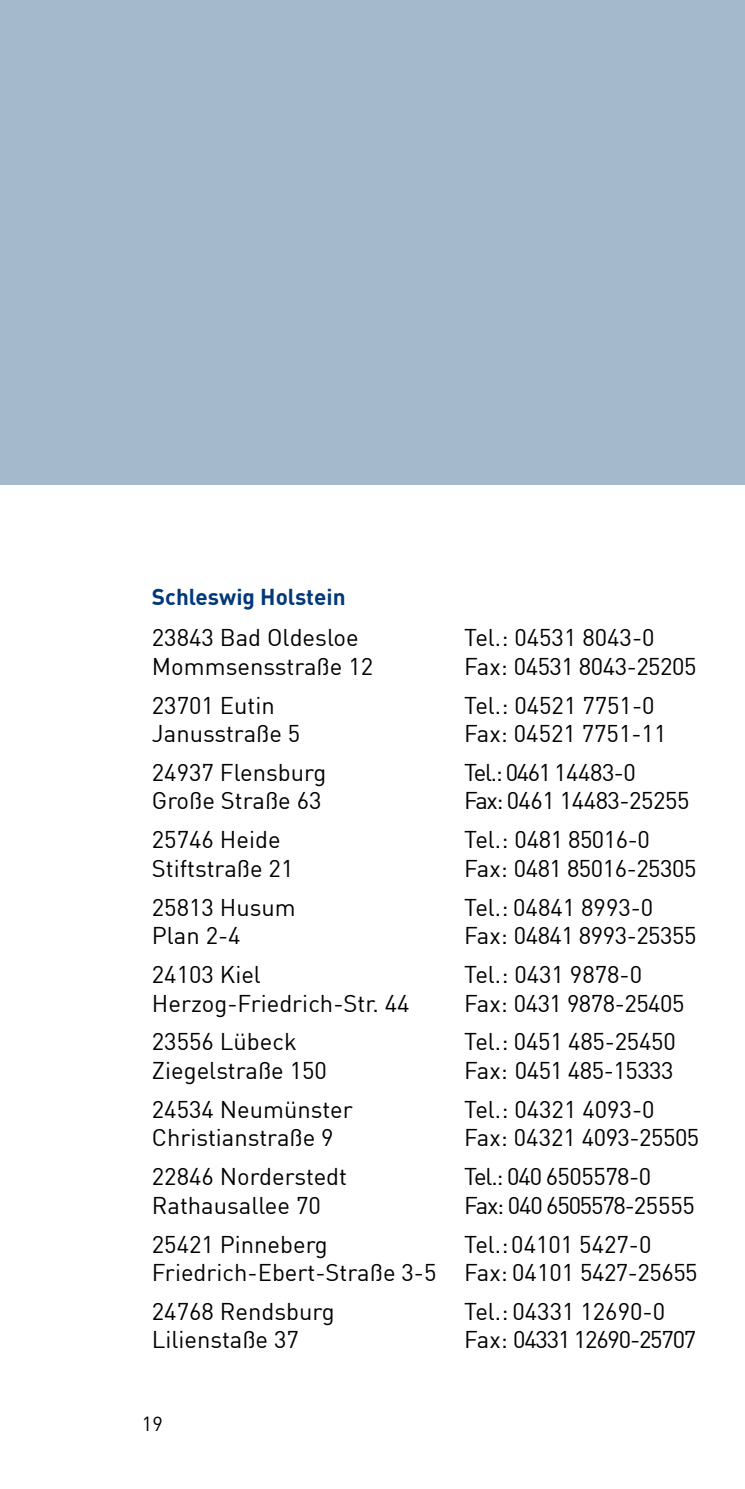
<style>
.page{position:relative;width:745px;height:1489px;background:#fff}
.page>*{position:absolute;margin:0;border:0;box-sizing:border-box;transform-origin:0 0}
.t1{font:23.75px/28.5px "DIN";color:#000}
.t2{font:23.75px/28.5px "DIN";letter-spacing:-.02em;color:#000}
.t3{font:23.75px/28.5px "DIN";letter-spacing:-.05em;color:#000}
.t4{font:700 22.5px "DIN";color:#003878}
.t5{font:20px "DIN";color:#000}
</style>
<div class="page">
<div style="left:0;top:0;width:744px;height:485px;background:#a5b9cd"></div>
<p class="t4" style="left:152px;top:582px;width:195px">Schleswig Holstein</p>
<p class="t1" style="left:152px;top:623px;width:223px">23843 Bad Oldesloe<br>Mommsensstraße 12</p>
<p class="t2" style="left:464px;top:623px;width:234px">Tel.: 04531 8043-0<br>Fax: 04531 8043-25205</p>
<p class="t1" style="left:152px;top:690px;width:150px">23701 Eutin<br>Janusstraße 5</p>
<p class="t1" style="left:464px;top:690px;width:204px">Tel.: 04521 7751-0<br>Fax: 04521 7751-11</p>
<p class="t1" style="left:152px;top:757px;width:176px">24937 Flensburg<br>Große Straße 63</p>
<p class="t2" style="left:464px;top:757px;width:227px">Tel.: 0461 14483-0<br>Fax: 0461 14483-25255</p>
<p class="t1" style="left:152px;top:825px;width:143px">25746 Heide<br>Stiftstraße 21</p>
<p class="t2" style="left:464px;top:825px;width:234px">Tel.: 0481 85016-0<br>Fax: 0481 85016-25305</p>
<p class="t1" style="left:152px;top:892px;width:145px">25813 Husum<br>Plan 2-4</p>
<p class="t2" style="left:464px;top:892px;width:234px">Tel.: 04841 8993-0<br>Fax: 04841 8993-25355</p>
<p class="t1" style="left:152px;top:959px;width:259px">24103 Kiel<br>Herzog-Friedrich-Str. 44</p>
<p class="t2" style="left:464px;top:959px;width:222px">Tel.: 0431 9878-0<br>Fax: 0431 9878-25405</p>
<p class="t1" style="left:152px;top:1027px;width:176px">23556 Lübeck<br>Ziegelstraße 150</p>
<p class="t1" style="left:464px;top:1027px;width:213px">Tel.: 0451 485-25450<br>Fax: 0451 485-15333</p>
<p class="t1" style="left:152px;top:1094px;width:202px">24534 Neumünster<br>Christianstraße 9</p>
<p class="t1" style="left:464px;top:1094px;width:237px">Tel.: 04321 4093-0<br>Fax: 04321 4093-25505</p>
<p class="t1" style="left:152px;top:1161px;width:197px">22846 Norderstedt<br>Rathausallee 70</p>
<p class="t3" style="left:464px;top:1161px;width:232px">Tel.: 040 6505578-0<br>Fax: 040 6505578-25555</p>
<p class="t1" style="left:152px;top:1229px;width:286px">25421 Pinneberg<br>Friedrich-Ebert-Straße 3-5</p>
<p class="t1" style="left:464px;top:1229px;width:235px">Tel.: 04101 5427-0<br>Fax: 04101 5427-25655</p>
<p class="t1" style="left:152px;top:1296px;width:184px">24768 Rendsburg<br>Lilienstaße 37</p>
<p class="t3" style="left:464px;top:1296px;width:233px">Tel.: 04331 12690-0<br>Fax: 04331 12690-25707</p>
<p class="t5" style="left:142px;top:1410px;width:22px">19</p>
</div>
